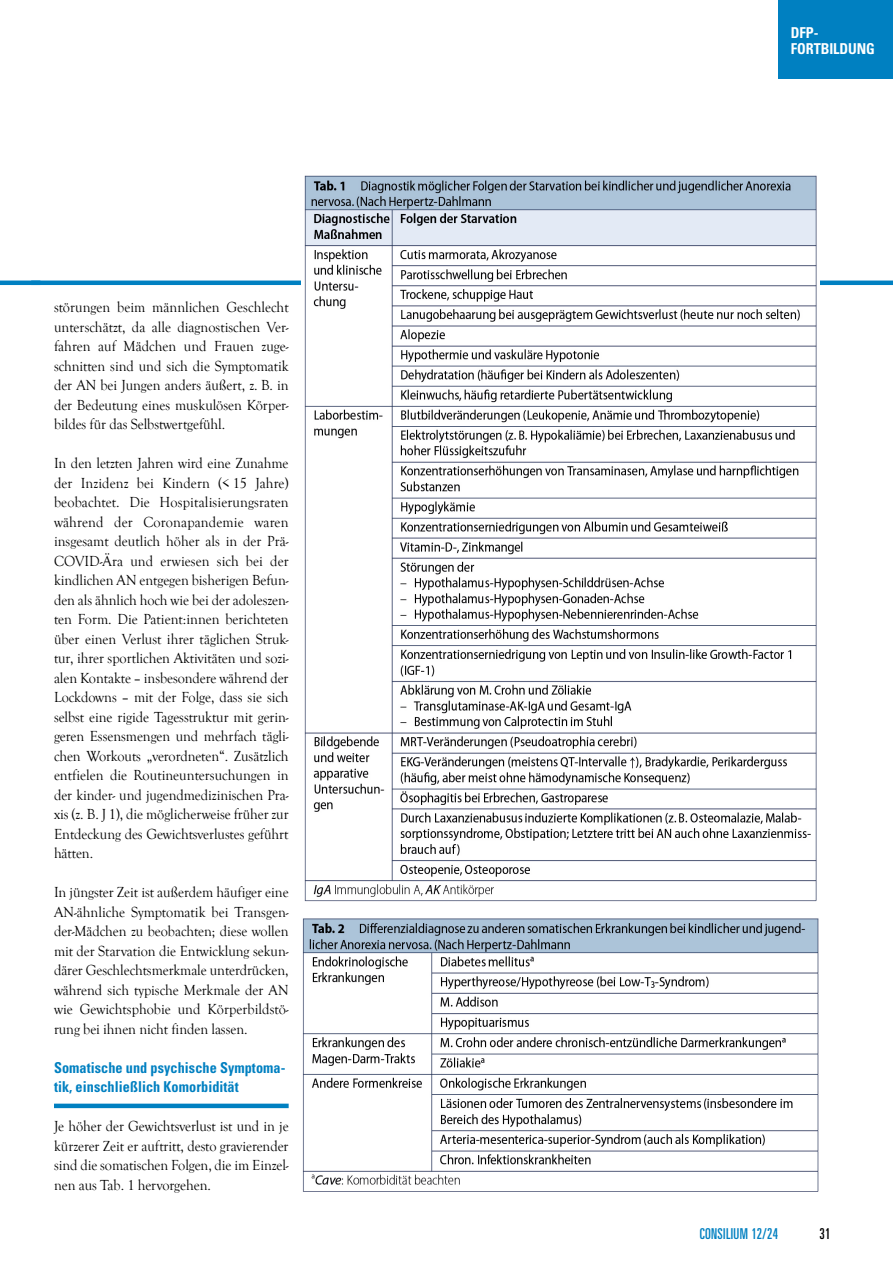
<style>
.page{position:relative;width:893px;height:1263px;background:#fff}
.page>*{position:absolute;margin:0;border:0;box-sizing:border-box;transform-origin:0 0}
.t1{font:15px/19.5px "Goudy Old Style T";letter-spacing:-.005em;color:#000;text-align:justify;scale:.95 1}
.t2{font:700 condensed 15px/19.5px "Univers LT Std";letter-spacing:.005em;color:#0080c1;scale:.95 1}
.t3{font:700 condensed 15px/15.5px "Univers LT Std";letter-spacing:-.005em;color:#fff;scale:.95 1}
.t4{font:ultra-condensed 15px "Univers LT Std";letter-spacing:.025em;color:#0080c1;scale:.95 1}
.t5{font:ultra-condensed 15px "Univers LT Std";color:#000;scale:.95 1}
</style>
<div class="page">
<hr style="left:54px;top:1104px;width:235px;height:4px;background:#0080c1">
<hr style="left:31px;top:281px;width:862px;height:4px;background:#0080c1">
<div style="left:778px;top:0;width:115px;height:78px;background:#0080c1"></div>
<hr style="left:0;top:281px;width:40px;height:4px;background:#0080c1">
<img style="left:301px;top:175px;width:518px;height:727px">
<img style="left:302px;top:918px;width:517px;height:274px">
<p class="t1" style="left:54px;top:298px;width:249px">störungen beim männlichen Geschlecht unterschätzt, da alle diagnostischen Ver&shy;fahren auf Mädchen und Frauen zuge&shy;schnitten sind und sich die Symptomatik der AN bei Jungen anders äußert, z. B. in der Bedeutung eines muskulösen Körper&shy;bildes für das Selbstwertgefühl.</p>
<p class="t1" style="left:54px;top:454px;width:249px">In den letzten Jahren wird eine Zunahme der Inzidenz bei Kindern (&lt; 15 Jahre) beobachtet. Die Hospitalisierungsraten während der Coronapandemie waren insgesamt deutlich höher als in der Prä-COVID-Ära und erwiesen sich bei der kindlichen AN entgegen bisherigen Befun&shy;den als ähnlich hoch wie bei der adoleszen&shy;ten Form. Die Patient:innen berichteten über einen Verlust ihrer täglichen Struk&shy;tur, ihrer sportlichen Aktivitäten und sozi&shy;alen Kontakte – insbesondere während der Lockdowns – mit der Folge, dass sie sich selbst eine rigide Tagesstruktur mit gerin&shy;geren Essensmengen und mehrfach tägli&shy;chen Workouts „verordneten“. Zusätzlich entfielen die Routineuntersuchungen in der kinder- und jugendmedizinischen Pra&shy;xis (z. B. J 1), die möglicherweise früher zur Entdeckung des Gewichtsverlustes geführt hätten.</p>
<p class="t1" style="left:54px;top:883px;width:249px">In jüngster Zeit ist außerdem häufiger eine AN-ähnliche Symptomatik bei Transgen&shy;der-Mädchen zu beobachten; diese wollen mit der Starvation die Entwicklung sekun&shy;därer Geschlechtsmerkmale unterdrücken, während sich typische Merkmale der AN wie Gewichtsphobie und Körperbildstö&shy;rung bei ihnen nicht finden lassen.</p>
<p class="t2" style="left:54px;top:1057px;width:245px">Somatische und psychische Symptoma&shy;tik, einschließlich Komorbidität</p>
<p class="t1" style="left:54px;top:1117px;width:248px">Je höher der Gewichtsverlust ist und in je kürzerer Zeit er auftritt, desto gravierender sind die somatischen Folgen, die im Einzel&shy;nen aus Tab. 1 hervorgehen.</p>
<p class="t3" style="left:791px;top:25px;width:90px">DFP-<br>FORTBILDUNG</p>
<p class="t4" style="left:700px;top:1225px;width:84px">CONSILIUM 12/24</p>
<p class="t5" style="left:819px;top:1225px;width:13px">31</p>
</div>
